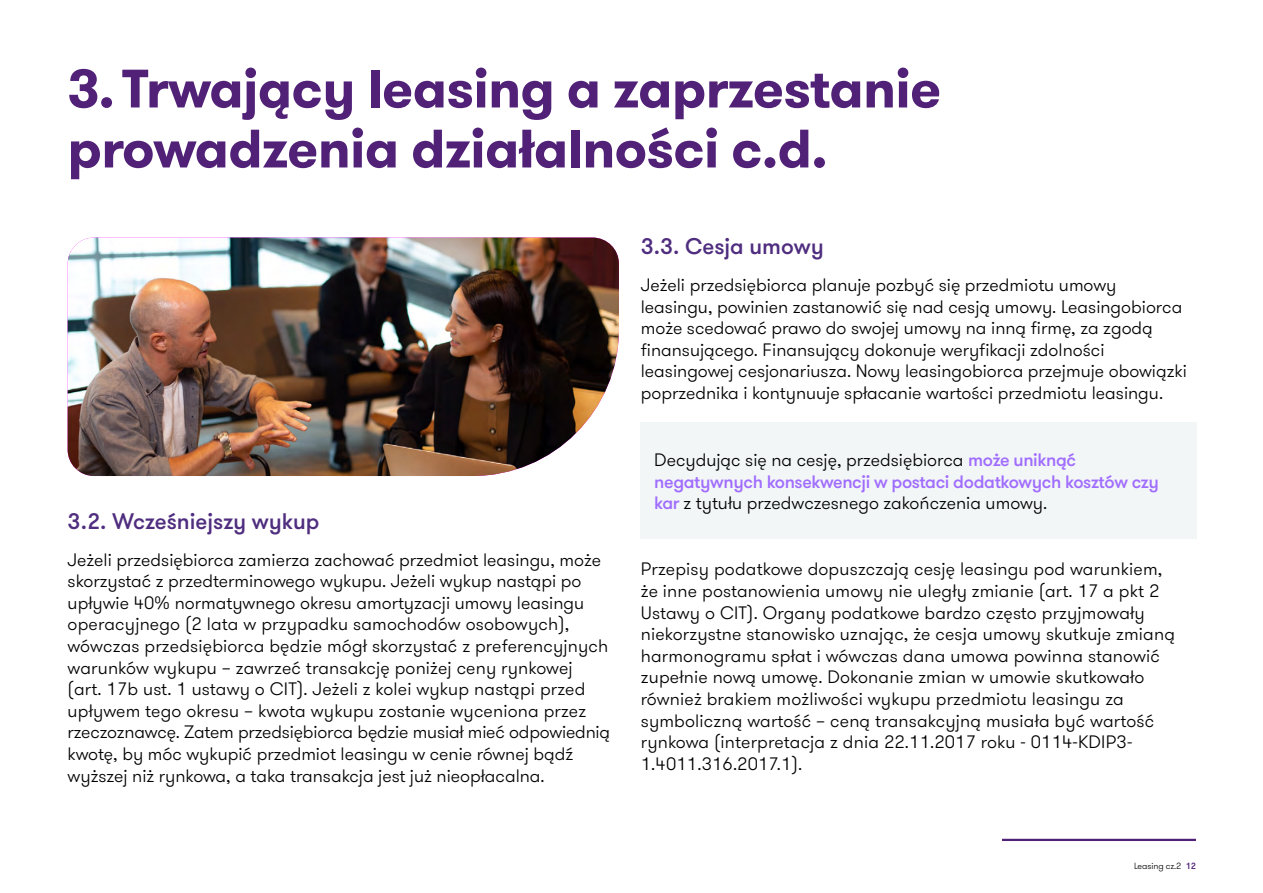
<style>
.page{position:relative;width:1263px;height:893px;background:#fff}
.page>*{position:absolute;margin:0;border:0;box-sizing:border-box;transform-origin:0 0}
.t1{font:700 54px/60px "GT Walsheim Pro";letter-spacing:-.01em;color:#512178}
.t2{font:500 22.5px "GT Walsheim Pro";color:#4f2d7f}
.t3{font:300 18px/21.6px "GT Walsheim Pro";color:#000}
.t4{font:300 9px "GT Walsheim Pro";letter-spacing:-.01em;color:#000}
.s1{font-weight:500;color:#a06dff}
.s2{font-weight:500;color:#512178}
</style>
<div class="page">
<hr style="left:1002px;top:839px;width:194px;height:2px;background:#512178">
<div style="left:640px;top:423px;width:556px;height:116px;background:#f3f6f6"></div>
<img style="left:68px;top:238px;width:551px;height:238px">
<h1 class="t1" style="left:68px;top:59px;width:875px">3.Trwający leasing a zaprzestanie prowadzenia działalności c.d.</h1>
<p class="t2" style="left:68px;top:507px;width:253px">3.2. Wcześniejszy wykup</p>
<p class="t3" style="left:68px;top:549px;width:544px">Jeżeli przedsiębiorca zamierza zachować przedmiot leasingu, może skorzystać z przedterminowego wykupu. Jeżeli wykup nastąpi po upływie 40% normatywnego okresu amortyzacji umowy leasingu operacyjnego (2 lata w przypadku samochodów osobowych), wówczas przedsiębiorca będzie mógł skorzystać z preferencyjnych warunków wykupu – zawrzeć transakcję poniżej ceny rynkowej (art. 17b ust. 1 ustawy o CIT). Jeżeli z kolei wykup nastąpi przed upływem tego okresu – kwota wykupu zostanie wyceniona przez rzeczoznawcę. Zatem przedsiębiorca będzie musiał mieć odpowiednią kwotę, by móc wykupić przedmiot leasingu w cenie równej bądź wyższej niż rynkowa, a taka transakcja jest już nieopłacalna.</p>
<p class="t2" style="left:641px;top:232px;width:185px">3.3. Cesja umowy</p>
<p class="t3" style="left:641px;top:274px;width:547px">Jeżeli przedsiębiorca planuje pozbyć się przedmiotu umowy leasingu, powinien zastanowić się nad cesją umowy. Leasingobiorca może scedować prawo do swojej umowy na inną firmę, za zgodą finansującego. Finansujący dokonuje weryfikacji zdolności leasingowej cesjonariusza. Nowy leasingobiorca przejmuje obowiązki poprzednika i kontynuuje spłacanie wartości przedmiotu leasingu.</p>
<p class="t3" style="left:654px;top:449px;width:506px">Decydując się na cesję, przedsiębiorca <span class="s1">może uniknąć negatywnych konsekwencji w postaci dodatkowych kosztów czy kar</span> z tytułu przedwczesnego zakończenia umowy.</p>
<p class="t3" style="left:641px;top:559px;width:536px">Przepisy podatkowe dopuszczają cesję leasingu pod warunkiem, że inne postanowienia umowy nie uległy zmianie (art. 17 a pkt 2<br>Ustawy o CIT). Organy podatkowe bardzo często przyjmowały niekorzystne stanowisko uznając, że cesja umowy skutkuje zmianą harmonogramu spłat i wówczas dana umowa powinna stanowić zupełnie nową umowę. Dokonanie zmian w umowie skutkowało również brakiem możliwości wykupu przedmiotu leasingu za symboliczną wartość – ceną transakcyjną musiała być wartość rynkowa (interpretacja z dnia 22.11.2017 roku - 0114-KDIP3- 1.4011.316.2017.1).</p>
<p class="t4" style="left:1134px;top:860px;width:63px">Leasing cz.2 <span class="s2">12</span></p>
</div>
